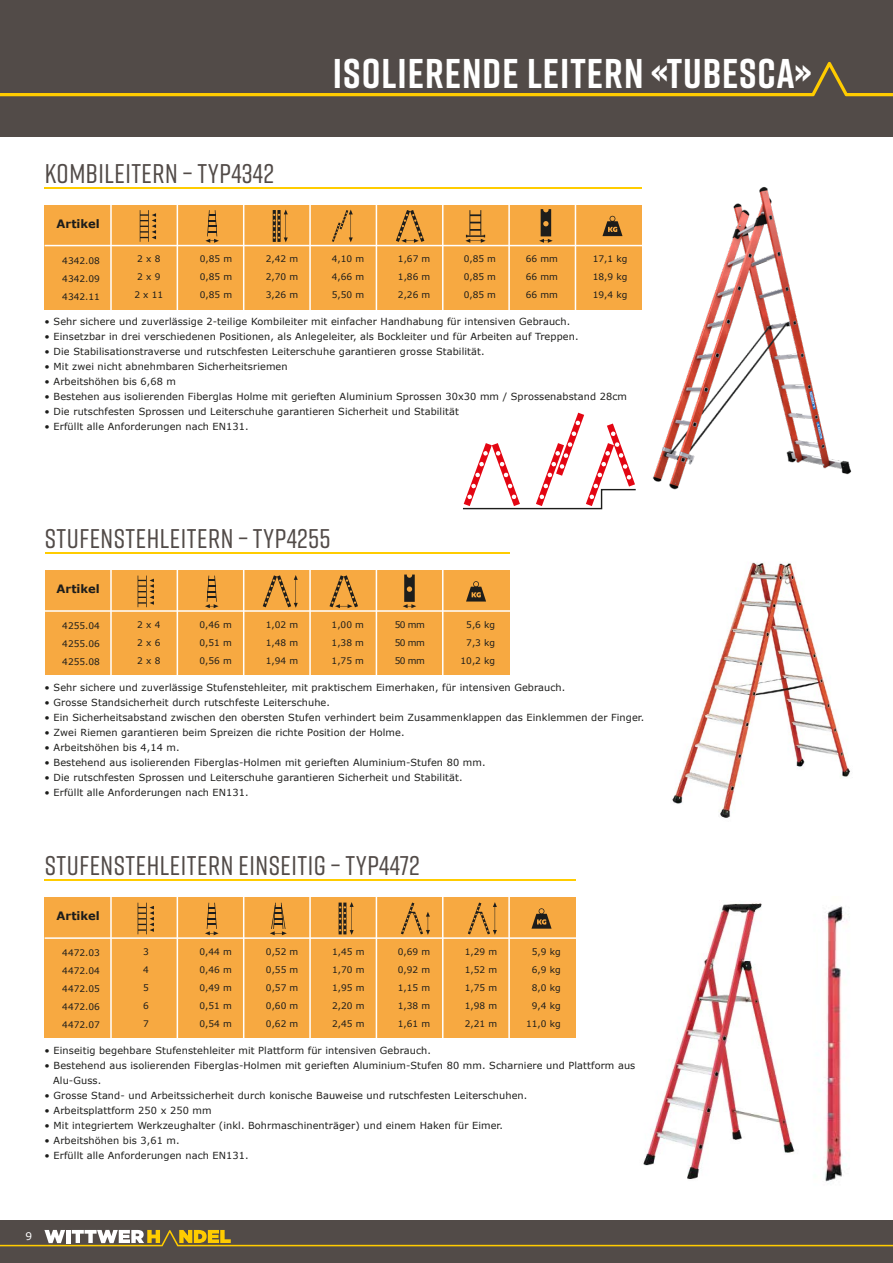
<style>
.page{position:relative;width:893px;height:1263px;background:#fff}
.page>*{position:absolute;margin:0;border:0;box-sizing:border-box;transform-origin:0 0}
.t1{font:700 41.55px "Rift";letter-spacing:.025em;color:#fff}
.t2{font:500 27px "Rift";letter-spacing:.02em;color:#524b48}
.t3{font:700 11.55px "Verdana";color:#1d1d1b}
.t4{font:10.5px "Verdana";color:#fff}
.t5{font:9.75px/15px "Verdana";letter-spacing:.01em;color:#1d1d1b}
.t6{font:9px/18px "Verdana";color:#1d1d1b;text-align:justify}
</style>
<div class="page">
<div style="left:0;top:1220px;width:893px;height:43px;background:#524b48"></div>
<svg style="left:0;top:1230px;width:893px;height:16px"></svg>
<div style="left:45px;top:205px;width:597px;height:104px;background:#f7a941"></div>
<img style="left:652px;top:187px;width:200px;height:303px">
<svg style="left:463px;top:413px;width:173px;height:97px"></svg>
<hr style="left:45px;top:187px;width:597px;height:1px;background:#fc0">
<hr style="left:45px;top:245px;width:601px;height:1px;background:#fff">
<svg style="left:140px;top:210px;width:16px;height:32px"></svg>
<svg style="left:273px;top:209px;width:15px;height:33px"></svg>
<svg style="left:332px;top:210px;width:21px;height:32px"></svg>
<svg style="left:539px;top:209px;width:14px;height:34px"></svg>
<svg style="left:602px;top:216px;width:20px;height:20px"></svg>
<hr style="left:110px;top:203px;width:2px;height:118px;background:#fff">
<hr style="left:177px;top:203px;width:1px;height:118px;background:#fff">
<hr style="left:243px;top:203px;width:1px;height:118px;background:#fff">
<hr style="left:309px;top:203px;width:2px;height:118px;background:#fff">
<hr style="left:376px;top:203px;width:1px;height:118px;background:#fff">
<hr style="left:442px;top:203px;width:1px;height:118px;background:#fff">
<hr style="left:508px;top:203px;width:2px;height:118px;background:#fff">
<hr style="left:575px;top:203px;width:1px;height:118px;background:#fff">
<svg style="left:205px;top:210px;width:14px;height:33px"></svg>
<div style="left:45px;top:570px;width:465px;height:105px;background:#f7a941"></div>
<hr style="left:110px;top:568px;width:2px;height:109px;background:#fff">
<hr style="left:177px;top:568px;width:1px;height:109px;background:#fff">
<hr style="left:243px;top:568px;width:1px;height:109px;background:#fff">
<hr style="left:309px;top:568px;width:2px;height:109px;background:#fff">
<hr style="left:376px;top:568px;width:1px;height:109px;background:#fff">
<hr style="left:442px;top:568px;width:1px;height:109px;background:#fff">
<hr style="left:45px;top:610px;width:468px;height:2px;background:#fff">
<svg style="left:138px;top:575px;width:16px;height:32px"></svg>
<svg style="left:205px;top:576px;width:14px;height:32px"></svg>
<svg style="left:263px;top:575px;width:35px;height:33px"></svg>
<svg style="left:329px;top:575px;width:29px;height:33px"></svg>
<svg style="left:396px;top:210px;width:28px;height:33px"></svg>
<svg style="left:403px;top:574px;width:13px;height:34px"></svg>
<svg style="left:466px;top:581px;width:20px;height:20px"></svg>
<img style="left:672px;top:562px;width:178px;height:256px">
<hr style="left:45px;top:552px;width:464px;height:1px;background:#fc0">
<div style="left:45px;top:897px;width:531px;height:141px;background:#f7a941"></div>
<img style="left:825px;top:906px;width:24px;height:276px">
<img style="left:643px;top:903px;width:152px;height:276px">
<hr style="left:45px;top:879px;width:531px;height:1px;background:#fc0">
<hr style="left:110px;top:895px;width:2px;height:145px;background:#fff">
<hr style="left:177px;top:895px;width:1px;height:145px;background:#fff">
<hr style="left:243px;top:895px;width:1px;height:145px;background:#fff">
<hr style="left:309px;top:895px;width:2px;height:145px;background:#fff">
<hr style="left:376px;top:895px;width:1px;height:145px;background:#fff">
<hr style="left:442px;top:895px;width:1px;height:145px;background:#fff">
<hr style="left:508px;top:895px;width:2px;height:145px;background:#fff">
<hr style="left:45px;top:937px;width:533px;height:2px;background:#fff">
<svg style="left:138px;top:903px;width:16px;height:31px"></svg>
<svg style="left:205px;top:903px;width:14px;height:32px"></svg>
<svg style="left:270px;top:903px;width:17px;height:32px"></svg>
<svg style="left:339px;top:902px;width:15px;height:33px"></svg>
<svg style="left:401px;top:902px;width:29px;height:33px"></svg>
<svg style="left:468px;top:902px;width:29px;height:33px"></svg>
<svg style="left:531px;top:908px;width:21px;height:21px"></svg>
<svg style="left:465px;top:210px;width:21px;height:33px"></svg>
<div style="left:0;top:0;width:893px;height:136px;background:#524b48"></div>
<svg style="left:0;top:62px;width:893px;height:34px"></svg>
<h1 class="t1" style="left:333px;top:44px;width:480px">ISOLIERENDE LEITERN «TUBESCA»</h1>
<h2 class="t2" style="left:45px;top:154px;width:231px">KOMBILEITERN – TYP4342</h2>
<p class="t3" style="left:57px;top:216px;width:45px">Artikel</p>
<p class="t6" style="left:62px;top:252px;width:39px">4342.08<br>4342.09<br>4342.11</p>
<p class="t6" style="left:134px;top:250px;width:30px;text-align:center">2 x 8<br>2 x 9<br>2 x 11</p>
<p class="t6" style="left:266px;top:250px;width:34px">2,42 m 2,70 m 3,26 m</p>
<p class="t6" style="left:332px;top:250px;width:34px">4,10 m 4,66 m 5,50 m</p>
<p class="t6" style="left:526px;top:250px;width:34px">66 mm 66 mm 66 mm</p>
<p class="t6" style="left:593px;top:250px;width:36px">17,1 kg 18,9 kg 19,4 kg</p>
<p class="t6" style="left:398px;top:250px;width:34px">1,67 m 1,86 m 2,26 m</p>
<p class="t6" style="left:200px;top:250px;width:34px">0,85 m 0,85 m 0,85 m</p>
<p class="t6" style="left:464px;top:250px;width:34px">0,85 m 0,85 m 0,85 m</p>
<p class="t5" style="left:45px;top:314px;width:527px">• Sehr sichere und zuverlässige 2-teilige Kombileiter mit einfacher Handhabung für intensiven Gebrauch.</p>
<p class="t5" style="left:45px;top:329px;width:535px">• Einsetzbar in drei verschiedenen Positionen, als Anlegeleiter, als Bockleiter und für Arbeiten auf Treppen.</p>
<p class="t5" style="left:45px;top:344px;width:441px">• Die Stabilisationstraverse und rutschfesten Leiterschuhe garantieren grosse Stabilität.</p>
<p class="t5" style="left:45px;top:359px;width:245px">• Mit zwei nicht abnehmbaren Sicherheitsriemen</p>
<p class="t5" style="left:45px;top:374px;width:133px">• Arbeitshöhen bis 6,68 m</p>
<p class="t5" style="left:45px;top:389px;width:584px">• Bestehen aus isolierenden Fiberglas Holme mit gerieften Aluminium Sprossen 30x30 mm / Sprossenabstand 28cm</p>
<p class="t5" style="left:45px;top:404px;width:416px">• Die rutschfesten Sprossen und Leiterschuhe garantieren Sicherheit und Stabilität</p>
<p class="t5" style="left:45px;top:419px;width:206px">• Erfüllt alle Anforderungen nach EN131.</p>
<h2 class="t2" style="left:45px;top:519px;width:287px">STUFENSTEHLEITERN – TYP4255</h2>
<p class="t3" style="left:57px;top:581px;width:45px">Artikel</p>
<p class="t6" style="left:62px;top:617px;width:39px">4255.04<br>4255.06<br>4255.08</p>
<p class="t6" style="left:137px;top:616px;width:25px">2 x 4<br>2 x 6<br>2 x 8</p>
<p class="t6" style="left:199px;top:616px;width:34px">0,46 m 0,51 m 0,56 m</p>
<p class="t6" style="left:266px;top:616px;width:34px">1,02 m 1,48 m 1,94 m</p>
<p class="t6" style="left:332px;top:616px;width:34px">1,00 m 1,38 m 1,75 m</p>
<p class="t6" style="left:395px;top:616px;width:32px">50 mm 50 mm 50 mm</p>
<p class="t6" style="left:461px;top:616px;width:36px;text-align:right">5,6 kg<br>7,3 kg<br>10,2 kg</p>
<p class="t5" style="left:45px;top:680px;width:522px">• Sehr sichere und zuverlässige Stufenstehleiter, mit praktischem Eimerhaken, für intensiven Gebrauch.</p>
<p class="t5" style="left:45px;top:695px;width:287px">• Grosse Standsicherheit durch rutschfeste Leiterschuhe.</p>
<p class="t5" style="left:45px;top:710px;width:601px">• Ein Sicherheitsabstand zwischen den obersten Stufen verhindert beim Zusammenklappen das Einklemmen der Finger.</p>
<p class="t5" style="left:45px;top:725px;width:361px">• Zwei Riemen garantieren beim Spreizen die richte Position der Holme.</p>
<p class="t5" style="left:45px;top:740px;width:137px">• Arbeitshöhen bis 4,14 m.</p>
<p class="t5" style="left:45px;top:755px;width:442px">• Bestehend aus isolierenden Fiberglas-Holmen mit gerieften Aluminium-Stufen 80 mm.</p>
<p class="t5" style="left:45px;top:770px;width:419px">• Die rutschfesten Sprossen und Leiterschuhe garantieren Sicherheit und Stabilität.</p>
<p class="t5" style="left:45px;top:785px;width:206px">• Erfüllt alle Anforderungen nach EN131.</p>
<h2 class="t2" style="left:45px;top:846px;width:377px">STUFENSTEHLEITERN EINSEITIG – TYP4472</h2>
<p class="t3" style="left:57px;top:909px;width:45px">Artikel</p>
<p class="t6" style="left:62px;top:944px;width:39px">4472.03<br>4472.04<br>4472.05<br>4472.06<br>4472.07</p>
<p class="t6" style="left:143px;top:943px;width:7px">3<br>4<br>5<br>6<br>7</p>
<p class="t6" style="left:332px;top:943px;width:34px">1,45 m 1,70 m 1,95 m 2,20 m 2,45 m</p>
<p class="t6" style="left:398px;top:943px;width:34px">0,69 m 0,92 m 1,15 m 1,38 m 1,61 m</p>
<p class="t6" style="left:465px;top:943px;width:34px">1,29 m 1,52 m 1,75 m 1,98 m 2,21 m</p>
<p class="t6" style="left:199px;top:943px;width:34px">0,44 m 0,46 m 0,49 m 0,51 m 0,54 m</p>
<p class="t6" style="left:266px;top:943px;width:34px">0,52 m 0,55 m 0,57 m 0,60 m 0,62 m</p>
<p class="t6" style="left:526px;top:943px;width:36px;text-align:right">5,9 kg<br>6,9 kg<br>8,0 kg<br>9,4 kg<br>11,0 kg</p>
<p class="t5" style="left:45px;top:1043px;width:388px">• Einseitig begehbare Stufenstehleiter mit Plattform für intensiven Gebrauch.</p>
<p class="t5" style="left:53px;top:1058px;width:584px;text-indent:-9px">• Bestehend aus isolierenden Fiberglas-Holmen mit gerieften Aluminium-Stufen 80 mm. Scharniere und Plattform aus<br>Alu-Guss.</p>
<p class="t5" style="left:45px;top:1088px;width:484px">• Grosse Stand- und Arbeitssicherheit durch konische Bauweise und rutschfesten Leiterschuhen.</p>
<p class="t5" style="left:45px;top:1103px;width:168px">• Arbeitsplattform 250 x 250 mm</p>
<p class="t5" style="left:45px;top:1118px;width:460px">• Mit integriertem Werkzeughalter (inkl. Bohrmaschinenträger) und einem Haken für Eimer.</p>
<p class="t5" style="left:45px;top:1133px;width:137px">• Arbeitshöhen bis 3,61 m.</p>
<p class="t5" style="left:45px;top:1148px;width:206px">• Erfüllt alle Anforderungen nach EN131.</p>
<p class="t4" style="left:26px;top:1229px;width:8px">9</p>
</div>
